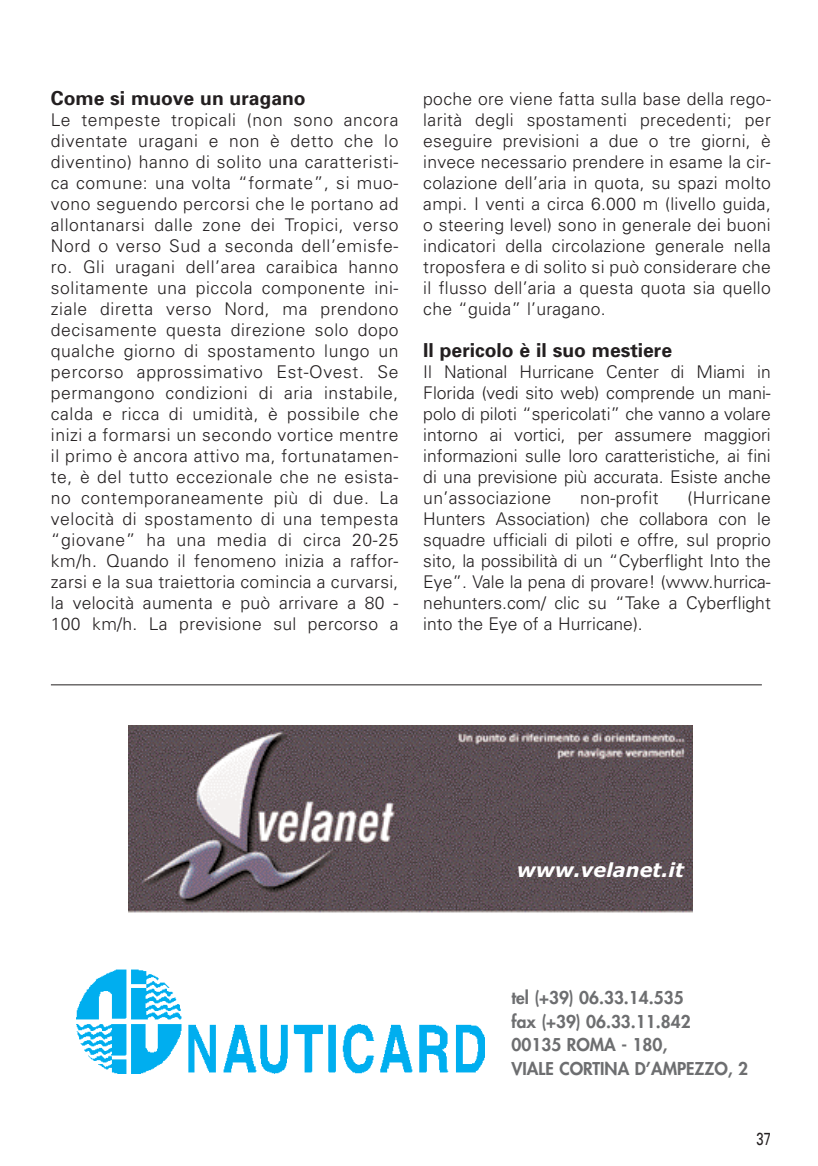
<style>
.page{position:relative;width:818px;height:1166px;background:#fff}
.page>*{position:absolute;margin:0;border:0;box-sizing:border-box;transform-origin:0 0}
.t1{font:italic 700 19.43px "Verdana";color:#fff}
.t2{font:700 19.25px "Univers";color:#231f20}
.t3{font:300 17.5px/21px "Univers";letter-spacing:.015em;color:#231f20;text-align:justify}
.t4{font:17.5px "Univers";color:#231f20;scale:.73 1}
.t5{font:800 17.15px/23.4px "Futura";color:#6d6e70}
</style>
<div class="page">
<img style="left:128px;top:725px;width:564px;height:188px">
<img style="left:76px;top:969px;width:408px;height:104px">
<hr style="left:51px;top:684px;width:710px;height:1px;background:#231f20">
<p class="t2" style="left:51px;top:91px;width:256px">Come si muove un uragano</p>
<p class="t3" style="left:51px;top:111px;width:349px">Le tempeste tropicali (non sono ancora diventate uragani e non è detto che lo diventino) hanno di solito una caratteristi&shy;ca comune: una volta “formate”, si muo&shy;vono seguendo percorsi che le portano ad allontanarsi dalle zone dei Tropici, verso Nord o verso Sud a seconda dell’emisfe&shy;ro. Gli uragani dell’area caraibica hanno solitamente una piccola componente ini&shy;ziale diretta verso Nord, ma prendono decisamente questa direzione solo dopo qualche giorno di spostamento lungo un percorso approssimativo Est-Ovest. Se permangono condizioni di aria instabile, calda e ricca di umidità, è possibile che inizi a formarsi un secondo vortice mentre il primo è ancora attivo ma, fortunatamen&shy;te, è del tutto eccezionale che ne esista&shy;no contemporaneamente più di due. La velocità di spostamento di una tempesta “giovane” ha una media di circa 20-25 km/h. Quando il fenomeno inizia a raffor&shy;zarsi e la sua traiettoria comincia a curvarsi, la velocità aumenta e può arrivare a 80 - 100 km/h. La previsione sul percorso a</p>
<p class="t3" style="left:423px;top:90px;width:349px">poche ore viene fatta sulla base della rego&shy;larità degli spostamenti precedenti; per eseguire previsioni a due o tre giorni, è invece necessario prendere in esame la cir&shy;colazione dell’aria in quota, su spazi molto ampi. I venti a circa 6.000 m (livello guida, o steering level) sono in generale dei buoni indicatori della circolazione generale nella troposfera e di solito si può considerare che il flusso dell’aria a questa quota sia quello che “guida” l’uragano.</p>
<p class="t2" style="left:423px;top:343px;width:250px">Il pericolo è il suo mestiere</p>
<p class="t3" style="left:423px;top:363px;width:349px">Il National Hurricane Center di Miami in Florida (vedi sito web) comprende un mani&shy;polo di piloti “spericolati” che vanno a volare intorno ai vortici, per assumere maggiori informazioni sulle loro caratteristiche, ai fini di una previsione più accurata. Esiste anche un’associazione</p>
<p class="t3" style="left:580px;top:489px;width:80px">non-profit</p>
<p class="t3" style="left:423px;top:489px;width:349px;text-indent:264px">(Hurricane Hunters Association) che collabora con le squadre ufficiali di piloti e offre, sul proprio sito, la possibilità di un “Cyberflight Into the Eye”. Vale la pena di provare! (www.hurrica&shy;nehunters.com/ clic su “Take a Cyberflight into the Eye of a Hurricane).</p>
<p class="t1" style="left:516px;top:862px;width:168px">www.velanet.it</p>
<p class="t5" style="left:511px;top:987px;width:238px">tel (+39) 06.33.14.535<br>fax (+39) 06.33.11.842<br>00135 ROMA - 180,<br>VIALE CORTINA D’AMPEZZO, 2</p>
<p class="t4" style="left:756px;top:1132px;width:21px">37</p>
</div>
